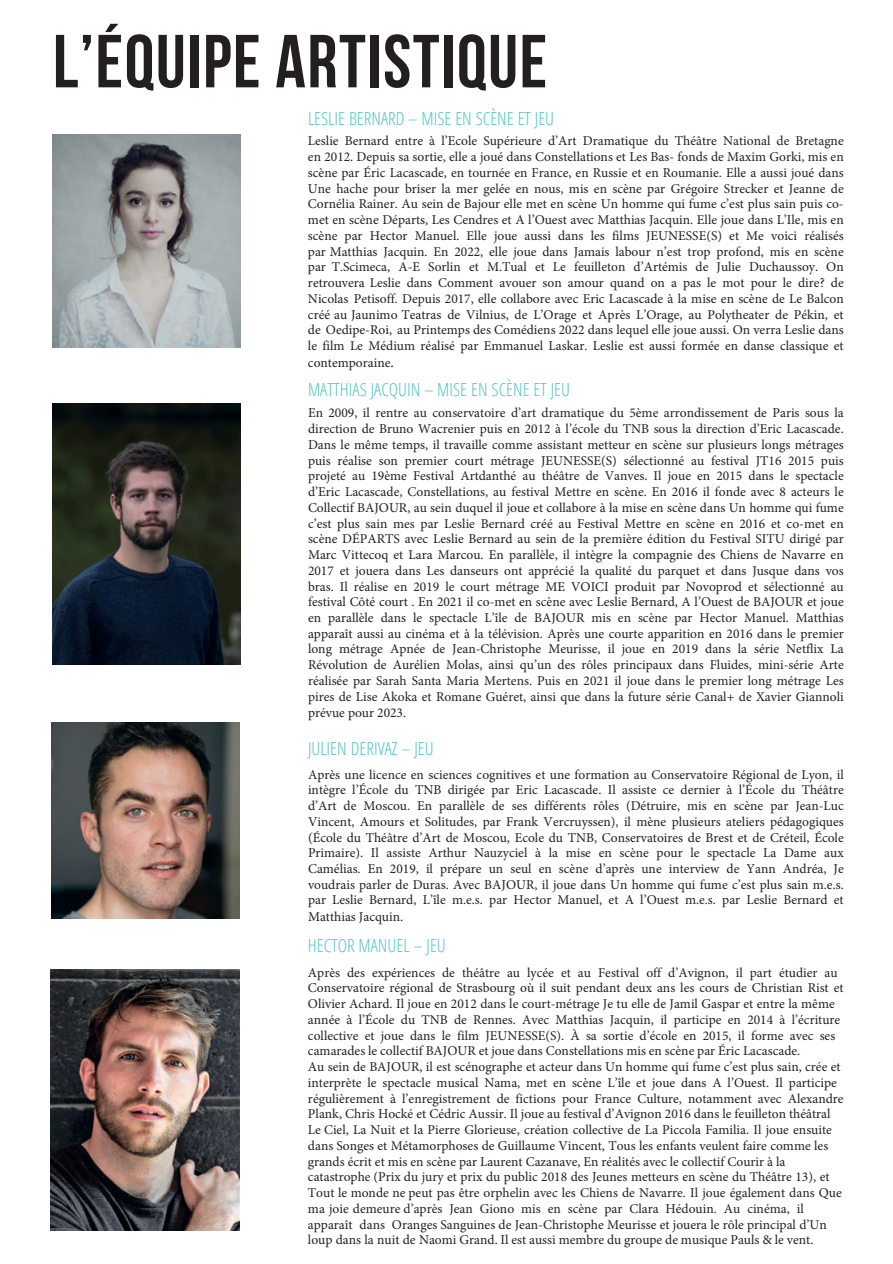
<style>
.page{position:relative;width:893px;height:1264px;background:#fff}
.page>*{position:absolute;margin:0;border:0;box-sizing:border-box;transform-origin:0 0}
.t1{font:75px "Bebas Neue";letter-spacing:.02em;color:#231f20}
.t2{font:300 18px "Open Sans Condensed";color:#50c4c7}
.t3{font:13.5px/15.8px "Minion Pro";color:#231f20;text-align:justify}
.s1{font-family:"IBM Plex Sans Cond"}
</style>
<div class="page">
<img style="left:53px;top:135px;width:188px;height:212px">
<img style="left:52px;top:722px;width:188px;height:196px">
<img style="left:53px;top:404px;width:188px;height:260px">
<img style="left:51px;top:969px;width:189px;height:261px">
<p class="t1" style="left:53px;top:18px;width:495px">L’ÉQUIPE ARTISTIQUE</p>
<p class="t2" style="left:308px;top:105px;width:247px">LESLIE BERNARD – MISE EN SCÈNE ET JEU</p>
<p class="t3" style="left:308px;top:133px;width:537px">Leslie Bernard entre à l’Ecole Supérieure d’Art Dramatique du Théâtre National de Bretagne en 2012. Depuis sa sortie, elle a joué dans Constellations et Les Bas- fonds de Maxim Gorki, mis en scène par Éric Lacascade, en tournée en France, en Russie et en Roumanie. Elle a aussi joué dans Une hache pour briser la mer gelée en nous, mis en scène par Grégoire Strecker et Jeanne de Cornélia Rainer. Au sein de Bajour elle met en scène Un homme qui fume c’est plus sain puis co&shy;met en scène Départs, Les Cendres et A l’Ouest avec Matthias Jacquin. Elle joue dans L’Ile, mis en scène par Hector Manuel. Elle joue aussi dans les films JEUNESSE(S) et Me voici réalisés par Matthias Jacquin. En 2022, elle joue dans Jamais labour n’est trop profond, mis en scène par T.Scimeca, A-E Sorlin et M.Tual et Le feuilleton d’Artémis de Julie Duchaussoy. On retrouvera Leslie dans Comment avouer son amour quand on a pas le mot pour le dire? de Nicolas Petisoff. Depuis 2017, elle collabore avec Eric Lacascade à la mise en scène de Le Balcon créé au Jaunimo Teatras de Vilnius, de L’Orage et Après L’Orage, au Polytheater de Pékin, et de Oedipe-Roi, au Printemps des Comédiens 2022 dans lequel elle joue aussi. On verra Leslie dans le film Le Médium réalisé par Emmanuel Laskar. Leslie est aussi formée en danse classique et contemporaine<span class="s1">.</span></p>
<p class="t2" style="left:308px;top:377px;width:263px">MATTHIAS JACQUIN – MISE EN SCÈNE ET JEU</p>
<p class="t3" style="left:308px;top:405px;width:537px">En 2009, il rentre au conservatoire d’art dramatique du 5ème arrondissement de Paris sous la direction de Bruno Wacrenier puis en 2012 à l’école du TNB sous la direction d’Eric Lacascade.<br>Dans le même temps, il travaille comme assistant metteur en scène sur plusieurs longs métrages puis réalise son premier court métrage JEUNESSE(S) sélectionné au festival JT16 2015 puis projeté au 19ème Festival Artdanthé au théâtre de Vanves. Il joue en 2015 dans le spectacle d’Eric Lacascade, Constellations, au festival Mettre en scène. En 2016 il fonde avec 8 acteurs le Collectif BAJOUR, au sein duquel il joue et collabore à la mise en scène dans Un homme qui fume c’est plus sain mes par Leslie Bernard créé au Festival Mettre en scène en 2016 et co-met en scène DÉPARTS avec Leslie Bernard au sein de la première édition du Festival SITU dirigé par Marc Vittecoq et Lara Marcou. En parallèle, il intègre la compagnie des Chiens de Navarre en 2017 et jouera dans Les danseurs ont apprécié la qualité du parquet et dans Jusque dans vos bras. Il réalise en 2019 le court métrage ME VOICI produit par Novoprod et sélectionné au festival Côté court . En 2021 il co-met en scène avec Leslie Bernard, A l’Ouest de BAJOUR et joue en parallèle dans le spectacle L’île de BAJOUR mis en scène par Hector Manuel. Matthias apparaît aussi au cinéma et à la télévision. Après une courte apparition en 2016 dans le premier long métrage Apnée de Jean-Christophe Meurisse, il joue en 2019 dans la série Netflix La Révolution de Aurélien Molas, ainsi qu’un des rôles principaux dans Fluides, mini-série Arte réalisée par Sarah Santa Maria Mertens. Puis en 2021 il joue dans le premier long métrage Les pires de Lise Akoka et Romane Guéret, ainsi que dans la future série Canal+ de Xavier Giannoli prévue pour 2023.</p>
<p class="t2" style="left:308px;top:735px;width:127px">JULIEN DERIVAZ – JEU</p>
<p class="t3" style="left:308px;top:766px;width:537px">Après une licence en sciences cognitives et une formation au Conservatoire Régional de Lyon, il intègre l’École du TNB dirigée par Eric Lacascade. Il assiste ce dernier à l’École du Théâtre d’Art de Moscou. En parallèle de ses différents rôles (Détruire, mis en scène par Jean-Luc Vincent, Amours et Solitudes, par Frank Vercruyssen), il mène plusieurs ateliers pédagogiques (École du Théâtre d’Art de Moscou, Ecole du TNB, Conservatoires de Brest et de Créteil, École Primaire). Il assiste Arthur Nauzyciel à la mise en scène pour le spectacle La Dame aux Camélias. En 2019, il prépare un seul en scène d’après une interview de Yann Andréa, Je voudrais parler de Duras. Avec BAJOUR, il joue dans Un homme qui fume c’est plus sain m.e.s. par Leslie Bernard, L’île m.e.s. par Hector Manuel, et A l’Ouest m.e.s. par Leslie Bernard et Matthias Jacquin.</p>
<p class="t2" style="left:308px;top:932px;width:139px">HECTOR MANUEL – JEU</p>
<p class="t3" style="left:308px;top:964px;width:537px;text-align:left">Après des expériences de théâtre au lycée et au Festival off d’Avignon, il part étudier au Conservatoire régional de Strasbourg où il suit pendant deux ans les cours de Christian Rist et Olivier Achard. Il joue en 2012 dans le court-métrage Je tu elle de Jamil Gaspar et entre la même année à l’École du TNB de Rennes. Avec Matthias Jacquin, il participe en 2014 à l’écriture collective et joue dans le film JEUNESSE(S). À sa sortie d’école en 2015, il forme avec ses camarades le collectif BAJOUR et joue dans Constellations mis en scène par Éric Lacascade.<br>Au sein de BAJOUR, il est scénographe et acteur dans Un homme qui fume c’est plus sain, crée et interprète le spectacle musical Nama, met en scène L’île et joue dans A l’Ouest. Il participe régulièrement à l’enregistrement de fictions pour France Culture, notamment avec Alexandre Plank, Chris Hocké et Cédric Aussir. Il joue au festival d’Avignon 2016 dans le feuilleton théâtral Le Ciel, La Nuit et la Pierre Glorieuse, création collective de La Piccola Familia. Il joue ensuite dans Songes et Métamorphoses de Guillaume Vincent, Tous les enfants veulent faire comme les grands écrit et mis en scène par Laurent Cazanave, En réalités avec le collectif Courir à la catastrophe (Prix du jury et prix du public 2018 des Jeunes metteurs en scène du Théâtre 13), et Tout le monde ne peut pas être orphelin avec les Chiens de Navarre. Il joue également dans Que ma joie demeure d’après Jean Giono mis en scène par Clara Hédouin. Au cinéma, il apparaît dans Oranges Sanguines de Jean-Christophe Meurisse et jouera le rôle principal d’Un loup dans la nuit de Naomi Grand. Il est aussi membre du groupe de musique Pauls &amp; le vent.</p>
</div>
